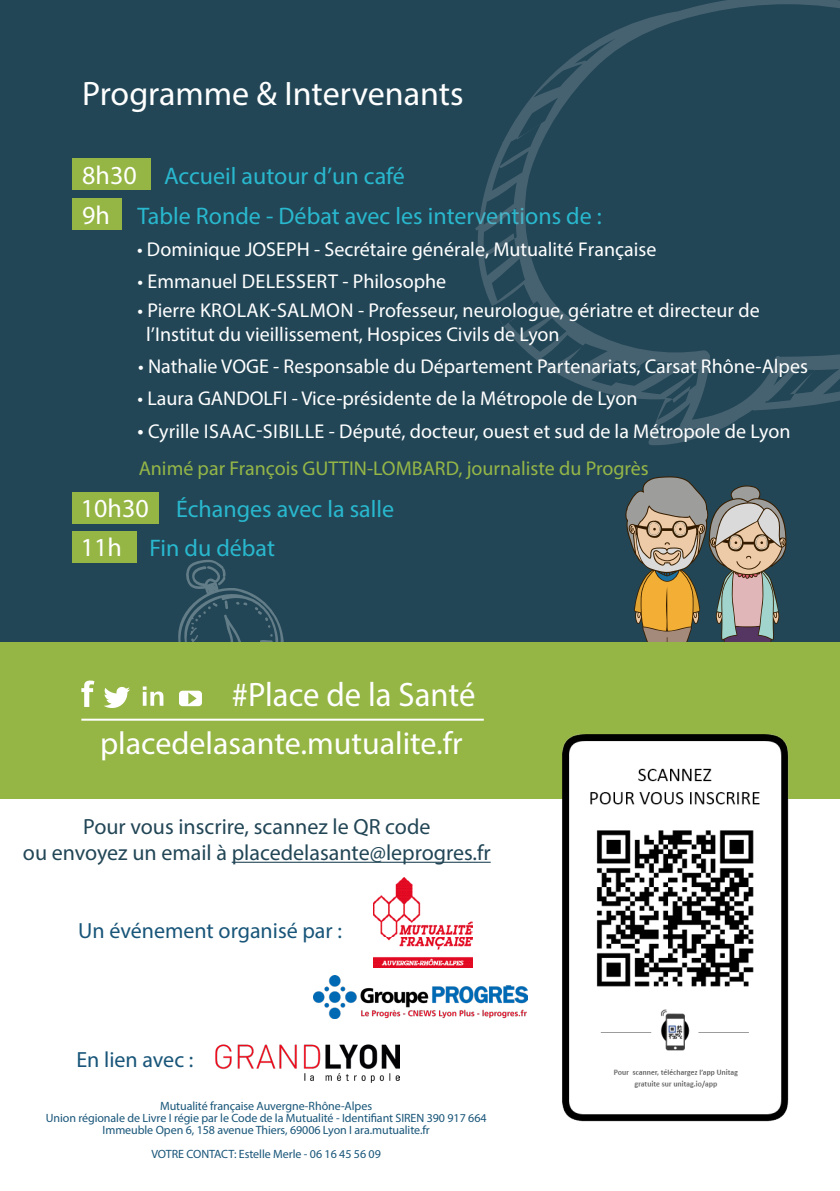
<style>
.page{position:relative;width:840px;height:1191px;background:#fff}
.page>*{position:absolute;margin:0;border:0;box-sizing:border-box;transform-origin:0 0}
.t1{font:34px "Myriad Pro";color:#fff}
.t2{font:34px "Myriad Pro";color:#fff;scale:.96 1}
.t3{font:32px "Myriad Pro";color:#fff}
.t4{font:24px/39.4px "Myriad Pro";color:#29b8ce}
.t5{font:22px/26.4px "Myriad Pro";color:#224656;text-align:center}
.t6{font:22px "Myriad Pro";color:#185579}
.t7{font:20px/24px "Myriad Pro";color:#fff}
.t8{font:20px "Myriad Pro";color:#95b647}
.t9{font:12px/12px "Myriad Pro";letter-spacing:-.005em;color:#185579;text-align:center}
.s1{font-size:26px;color:#fff}
.s2{font-size:22px}
</style>
<div class="page">
<div style="left:0;top:0;width:839px;height:642px;background:#224656"></div>
<div style="left:72px;top:159px;width:78px;height:31px;background:#95b644"></div>
<div style="left:72px;top:198px;width:50px;height:32px;background:#95b644"></div>
<svg style="left:474px;top:0;width:365px;height:445px;background:#264959"></svg>
<div style="left:72px;top:492px;width:87px;height:31px;background:#95b644"></div>
<div style="left:72px;top:531px;width:64px;height:32px;background:#95b644"></div>
<svg style="left:625px;top:476px;width:161px;height:166px;background:#898575"></svg>
<div style="left:0;top:642px;width:839px;height:156px;background:#95b644"></div>
<hr style="left:81px;top:718px;width:402px;height:2px;background:#fff">
<svg style="left:143px;top:686px;width:20px;height:20px"></svg>
<svg style="left:175px;top:559px;width:111px;height:147px"></svg>
<svg style="left:81px;top:680px;width:13px;height:27px"></svg>
<svg style="left:104px;top:686px;width:26px;height:22px"></svg>
<img style="left:373px;top:877px;width:99px;height:90px">
<hr style="left:231px;top:861px;width:259px;height:2px;background:#224656">
<img style="left:313px;top:975px;width:214px;height:44px">
<img style="left:551px;top:734px;width:248px;height:388px">
<img style="left:215px;top:1044px;width:184px;height:38px">
<h1 class="t1" style="left:82px;top:73px;width:382px">Programme &amp; Intervenants</h1>
<p class="t4" style="left:82px;top:156px;width:521px"><span class="s1">8h30</span> Accueil autour d’un café<br><span class="s1">9h</span> Table Ronde - Débat avec les interventions de :</p>
<p class="t7" style="left:137px;top:237px;width:520px">• Dominique JOSEPH - Secrétaire générale, Mutualité Française</p>
<p class="t7" style="left:137px;top:268px;width:310px">• Emmanuel DELESSERT - Philosophe</p>
<p class="t7" style="left:146px;top:298px;width:614px;text-indent:-8px">• Pierre KROLAK-SALMON - Professeur, neurologue, gériatre et directeur de l’Institut du vieillissement, Hospices Civils de Lyon</p>
<p class="t7" style="left:138px;top:354px;width:671px">• Nathalie VOGE - Responsable du Département Partenariats, Carsat Rhône-Alpes</p>
<p class="t7" style="left:137px;top:386px;width:501px">• Laura GANDOLFI - Vice-présidente de la Métropole de Lyon</p>
<p class="t7" style="left:137px;top:419px;width:654px"><span class="s2">•</span> Cyrille ISAAC-SIBILLE - Député, docteur, ouest et sud de la Métropole de Lyon</p>
<p class="t8" style="left:139px;top:455px;width:511px">Animé par François GUTTIN-LOMBARD, journaliste du Progrès</p>
<p class="t4" style="left:81px;top:489px;width:315px"><span class="s1">10h30</span> Échanges avec la salle<br><span class="s1">11h</span> Fin du débat</p>
<h1 class="t2" style="left:232px;top:673px;width:255px">#Place de la Santé</h1>
<h2 class="t3" style="left:100px;top:724px;width:364px">placedelasante.mutualite.fr</h2>
<p class="t5" style="left:23px;top:812px;width:469px">Pour vous inscrire, scannez le QR code<br>ou envoyez un email à placedelasante@leprogres.fr</p>
<p class="t6" style="left:78px;top:916px;width:265px">Un événement organisé par :</p>
<p class="t6" style="left:76px;top:1045px;width:118px">En lien avec :</p>
<p class="t9" style="left:46px;top:1100px;width:442px">Mutualité française Auvergne-Rhône-Alpes<br>Union régionale de Livre I régie par le Code de la Mutualité - Identifiant SIREN 390 917 664<br>Immeuble Open 6, 158 avenue Thiers, 69006 Lyon I ara.mutualite.fr</p>
<p class="t9" style="left:151px;top:1148px;width:231px">VOTRE CONTACT: Estelle Merle - 06 16 45 56 09</p>
</div>
